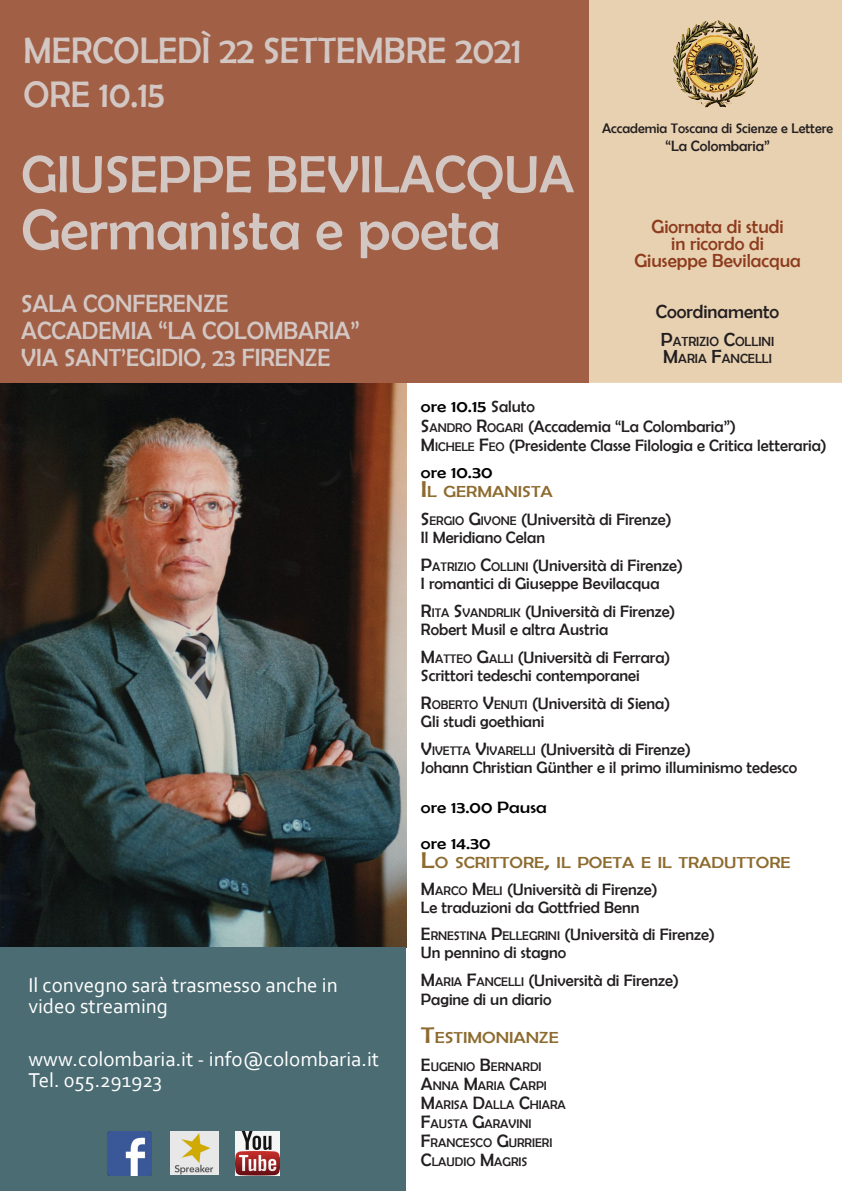
<style>
.page{position:relative;width:842px;height:1191px;background:#fff}
.page>*{position:absolute;margin:0;border:0;box-sizing:border-box;transform-origin:0 0}
.t1{font:58px "Berlin Sans FB";color:#d3c7c4}
.t2{font:53px "Berlin Sans FB";color:#d3c7c4}
.t3{font:37px/44.4px "Berlin Sans FB";color:#d3c7c4}
.t4{font:25px/27px "Berlin Sans FB";color:#d3c7c4}
.t5{font:21px/21px "Corbel";color:#fff}
.t6{font:19px/17px "Berlin Sans FB";color:#8d3c1e;text-align:center}
.t7{font:19px "Berlin Sans FB";color:#231f20}
.t8{font:16.5px/18px "Berlin Sans FB";color:#231f20}
.t9{font:16.5px "Berlin Sans FB";color:#000;scale:1.16 1}
.t10{font:16.1px "Berlin Sans FB";color:#8d6b2f;scale:1.16 1}
.t11{font:15px "Berlin Sans FB";color:#231f20}
.t12{font:14px "Berlin Sans FB";color:#231f20}
.t13{font:13.3px/17px "Berlin Sans FB";color:#231f20}
.t14{font:12.6px/19px "Berlin Sans FB";color:#231f20}
.s1{font-size:19px}
.s2{color:#000}
.s3{font-size:18px}
.s4{font-size:12.6px}
.s5{font-size:23px}
.s6{font-style:inherit}
</style>
<div class="page">
<img style="left:0;top:383px;width:406px;height:564px">
<div style="left:589px;top:0;width:253px;height:383px;background:#e8d1b1"></div>
<div style="left:0;top:0;width:589px;height:383px;background:#a15f46"></div>
<div style="left:0;top:947px;width:406px;height:244px;background:#4b6c73"></div>
<img style="left:667px;top:19px;width:101px;height:93px">
<img style="left:108px;top:1131px;width:44px;height:44px">
<img style="left:171px;top:1132px;width:47px;height:42px">
<img style="left:235px;top:1131px;width:44px;height:44px">
<p class="t3" style="left:23px;top:28px;width:500px">MERCOLEDÌ 22 SETTEMBRE 2021<br>ORE 10.15</p>
<p class="t2" style="left:21px;top:145px;width:554px">GIUSEPPE BEVILACQUA</p>
<p class="t1" style="left:21px;top:197px;width:480px">Germanista e poeta</p>
<p class="t4" style="left:21px;top:289px;width:340px">SALA CONFERENZE<br>ACCADEMIA “LA COLOMBARIA”<br>VIA SANT’EGIDIO, 23 FIRENZE</p>
<p class="t12" style="left:602px;top:120px;width:233px">Accademia Toscana di Scienze e Lettere</p>
<p class="t11" style="left:665px;top:137px;width:106px">“La Colombaria”</p>
<p class="t6" style="left:634px;top:217px;width:168px">Giornata di studi<br>in ricordo di<br>Giuseppe Bevilacqua</p>
<p class="t7" style="left:656px;top:300px;width:125px">Coordinamento</p>
<p class="t13" style="left:661px;top:332px;width:115px"><span class="s1">P</span>ATRIZIO <span class="s1">C</span>OLLINI<br><span class="s1">M</span>ARIA <span class="s1">F</span>ANCELLI</p>
<p class="t5" style="left:28px;top:973px;width:311px">Il convegno sarà trasmesso anche in video streaming</p>
<p class="t5" style="left:28px;top:1047px;width:352px">www.colombaria.it - info@colombaria.it<br>Tel. 055.291923</p>
<p class="t8" style="left:421px;top:397px;width:407px;line-height:19px"><span class="s2">ore 10.15</span> Saluto<br><span class="s3">S</span><span class="s4">ANDRO</span> <span class="s3">R</span><span class="s4">OGARI</span> (Accademia “La Colombaria”)<br><span class="s3">M</span><span class="s4">ICHELE</span> <span class="s3">F</span><span class="s4">EO</span> (Presidente Classe Filologia e Critica letteraria)</p>
<p class="t9" style="left:421px;top:463px;width:63px">ore 10.30</p>
<p class="t10" style="left:421px;top:482px;width:115px"><span class="s5">I</span>L GERMANISTA</p>
<p class="t8" style="left:421px;top:510px;width:252px"><span class="s3">S</span><span class="s4">ERGIO</span> <span class="s3">G</span><span class="s4">IVONE</span> (Università di Firenze)<br>Il Meridiano Celan</p>
<p class="t8" style="left:421px;top:556px;width:263px"><span class="s3">P</span><span class="s4">ATRIZIO</span> <span class="s3">C</span><span class="s4">OLLINI</span> (Università di Firenze)<br>I romantici di Giuseppe Bevilacqua</p>
<p class="t8" style="left:421px;top:602px;width:256px"><span class="s3">R</span><span class="s4">ITA</span> <span class="s3">S</span><span class="s4">VANDRLIK</span> (Università di Firenze)<br>Robert Musil e altra Austria</p>
<p class="t8" style="left:421px;top:648px;width:251px"><span class="s3">M</span><span class="s4">ATTEO</span> <span class="s3">G</span><span class="s4">ALLI</span> (Università di Ferrara)<br>Scrittori tedeschi contemporanei</p>
<p class="t8" style="left:421px;top:694px;width:251px"><span class="s3">R</span><span class="s4">OBERTO</span> <span class="s3">V</span><span class="s4">ENUTI</span> <span class="s6">(</span>Università di Siena)<br>Gli studi goethiani</p>
<p class="t8" style="left:421px;top:740px;width:378px"><span class="s3">V</span><span class="s4">IVETTA</span> <span class="s3">V</span><span class="s4">IVARELLI</span> (Università di Firenze)<br>Johann Christian Günther e il primo illuminismo tedesco</p>
<p class="t9" style="left:421px;top:798px;width:110px">ore 13.00 Pausa</p>
<p class="t9" style="left:421px;top:834px;width:62px">ore 14.30</p>
<p class="t10" style="left:421px;top:853px;width:320px"><span class="s5">L</span>O SCRITTORE<span class="s5">,</span> IL POETA E IL TRADUTTORE</p>
<p class="t8" style="left:421px;top:880px;width:238px"><span class="s3">M</span><span class="s4">ARCO</span> <span class="s3">M</span><span class="s4">ELI</span> (Università di Firenze)<br>Le traduzioni da Gottfried Benn</p>
<p class="t8" style="left:421px;top:925px;width:295px"><span class="s3">E</span><span class="s4">RNESTINA</span> <span class="s3">P</span><span class="s4">ELLEGRINI</span> (Università di Firenze)<br>Un pennino di stagno</p>
<p class="t8" style="left:421px;top:970px;width:259px;line-height:19px"><span class="s3">M</span><span class="s4">ARIA</span> <span class="s3">F</span><span class="s4">ANCELLI</span> (Università di Firenze)<br>Pagine di un diario</p>
<p class="t10" style="left:421px;top:1028px;width:120px"><span class="s5">T</span>ESTIMONIANZE</p>
<p class="t14" style="left:421px;top:1056px;width:146px"><span class="s3">E</span>UGENIO <span class="s3">B</span>ERNARDI<br><span class="s3">A</span>NNA <span class="s3">M</span>ARIA <span class="s3">C</span>ARPI<br><span class="s3">M</span>ARISA <span class="s3">D</span>ALLA <span class="s3">C</span>HIARA<br><span class="s3">F</span>AUSTA <span class="s3">G</span>ARAVINI<br><span class="s3">F</span>RANCESCO <span class="s3">G</span>URRIERI<br><span class="s3">C</span>LAUDIO <span class="s3">M</span>AGRIS</p>
</div>
